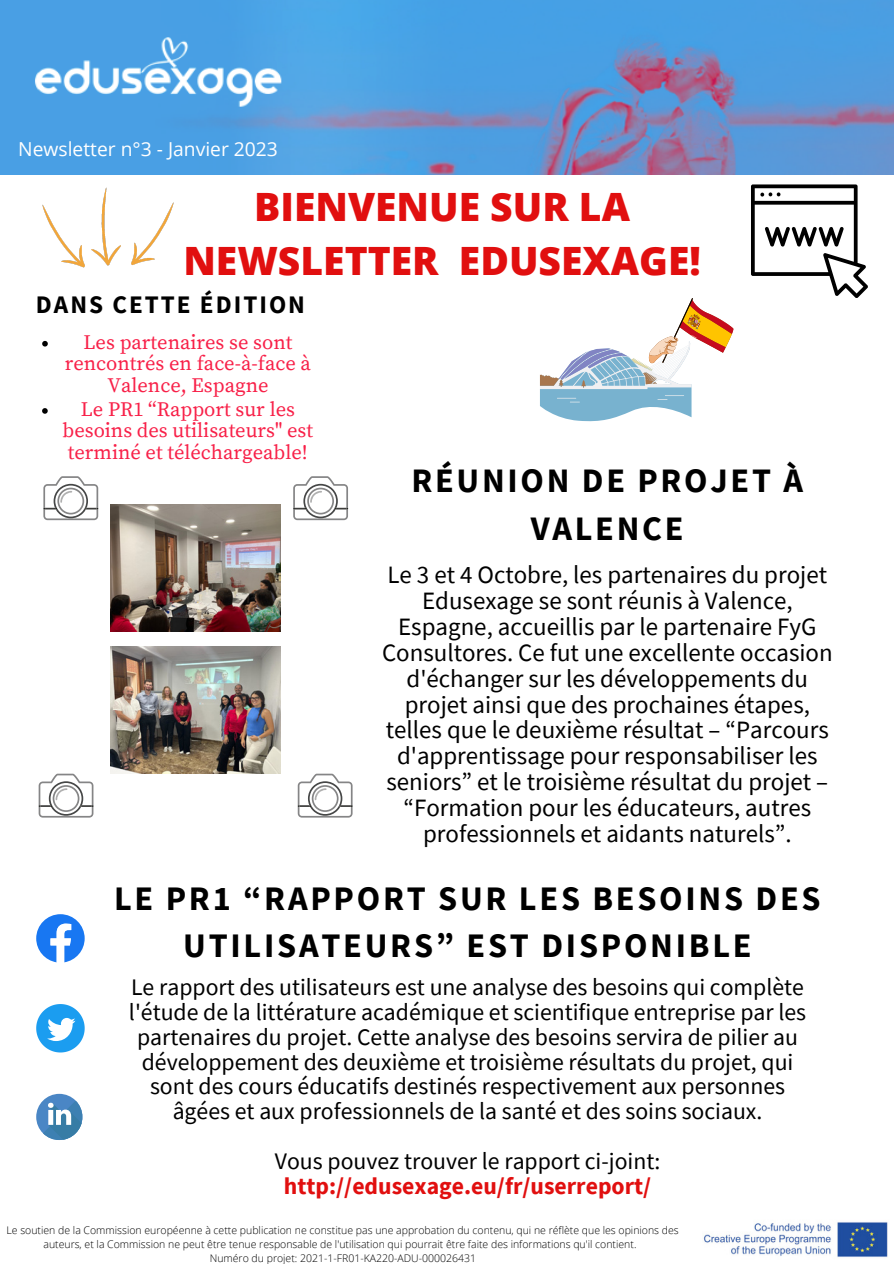
<style>
.page{position:relative;width:894px;height:1264px;background:#fff}
.page>*{position:absolute;margin:0;border:0;box-sizing:border-box;transform-origin:0 0}
.t1{font:800 39px/54px "Open Sans";color:#e10f0f;text-align:center}
.t2{font:700 34.35px/47.2px "Source Sans Pro";letter-spacing:.08em;color:#000;text-align:center}
.t3{font:700 34.2px/47.2px "Source Sans Pro";letter-spacing:.08em;color:#000;text-align:center}
.t4{font:700 25.2px "Source Sans Pro";letter-spacing:.08em;color:#000}
.t5{font:24.9px/26px "Source Sans Pro";color:#000;text-align:center}
.t6{font:23.7px/24.8px "Source Sans Pro";color:#000;text-align:center}
.t7{font:700 23.7px "Source Sans Pro";color:#e10f0f}
.t8{font:20.4px/21.5px "Source Serif Pro";color:#f82048;text-align:center}
.t9{font:19.2px "Open Sans";color:#fff}
.t10{font:300 10.5px/14px "Open Sans";color:#000;text-align:center}
</style>
<div class="page">
<img style="left:0;top:0;width:893px;height:175px">
<img style="left:703px;top:1222px;width:185px;height:36px">
<svg style="left:43px;top:476px;width:55px;height:44px"></svg>
<svg style="left:39px;top:773px;width:55px;height:44px"></svg>
<svg style="left:293px;top:476px;width:55px;height:44px"></svg>
<svg style="left:297px;top:773px;width:55px;height:44px"></svg>
<img style="left:42px;top:187px;width:132px;height:81px">
<svg style="left:36px;top:914px;width:49px;height:48px"></svg>
<svg style="left:36px;top:1004px;width:49px;height:48px"></svg>
<svg style="left:36px;top:1093px;width:46px;height:46px"></svg>
<svg style="left:43px;top:1100px;width:40px;height:40px"></svg>
<svg style="left:751px;top:184px;width:116px;height:114px"></svg>
<img style="left:111px;top:504px;width:170px;height:127px">
<img style="left:111px;top:646px;width:170px;height:127px">
<svg style="left:540px;top:298px;width:194px;height:124px"></svg>
<svg style="left:42px;top:341px;width:6px;height:5px"></svg>
<svg style="left:42px;top:408px;width:6px;height:6px"></svg>
<p class="t9" style="left:18px;top:135px;width:261px">Newsletter n°3 - Janvier 2023</p>
<h1 class="t1" style="left:183px;top:179px;width:519px">BIENVENUE SUR LA<br>NEWSLETTER EDUSEXAGE!</h1>
<p class="t4" style="left:36px;top:288px;width:270px">DANS CETTE ÉDITION</p>
<p class="t8" style="left:65px;top:332px;width:247px">Les partenaires se sont rencontrés en face-à-face à<br>Valence, Espagne</p>
<p class="t8" style="left:63px;top:399px;width:252px">Le PR1 “Rapport sur les besoins des utilisateurs" est terminé et téléchargeable!</p>
<h3 class="t3" style="left:411px;top:456px;width:393px">RÉUNION DE PROJET À<br>VALENCE</h3>
<p class="t5" style="left:382px;top:561px;width:452px">Le 3 et 4 Octobre, les partenaires du projet Edusexage se sont réunis à Valence, Espagne, accueillis par le partenaire FyG Consultores. Ce fut une excellente occasion d'échanger sur les développements du projet ainsi que des prochaines étapes, telles que le deuxième résultat – “Parcours d'apprentissage pour responsabiliser les seniors” et le troisième résultat du projet – “Formation pour les éducateurs, autres professionnels et aidants naturels”.</p>
<h2 class="t2" style="left:114px;top:873px;width:708px">LE PR1 “RAPPORT SUR LES BESOINS DES<br>UTILISATEURS” EST DISPONIBLE</h2>
<p class="t6" style="left:129px;top:974px;width:678px">Le rapport des utilisateurs est une analyse des besoins qui complète l'étude de la littérature académique et scientifique entreprise par les partenaires du projet. Cette analyse des besoins servira de pilier au développement des deuxième et troisième résultats du projet, qui sont des cours éducatifs destinés respectivement aux personnes âgées et aux professionnels de la santé et des soins sociaux.</p>
<p class="t6" style="left:275px;top:1147px;width:387px">Vous pouvez trouver le rapport ci-joint:</p>
<p class="t7" style="left:284px;top:1170px;width:369px">http://edusexage.eu/fr/userreport/</p>
<p class="t10" style="left:7px;top:1222px;width:673px">Le soutien de la Commission européenne à cette publication ne constitue pas une approbation du contenu, qui ne réflète que les opinions des auteurs, et la Commission ne peut être tenue responsable de l'utilisation qui pourrait être faite des informations qu'il contient.<br>Numéro du projet: 2021-1-FR01-KA220-ADU-000026431</p>
</div>
